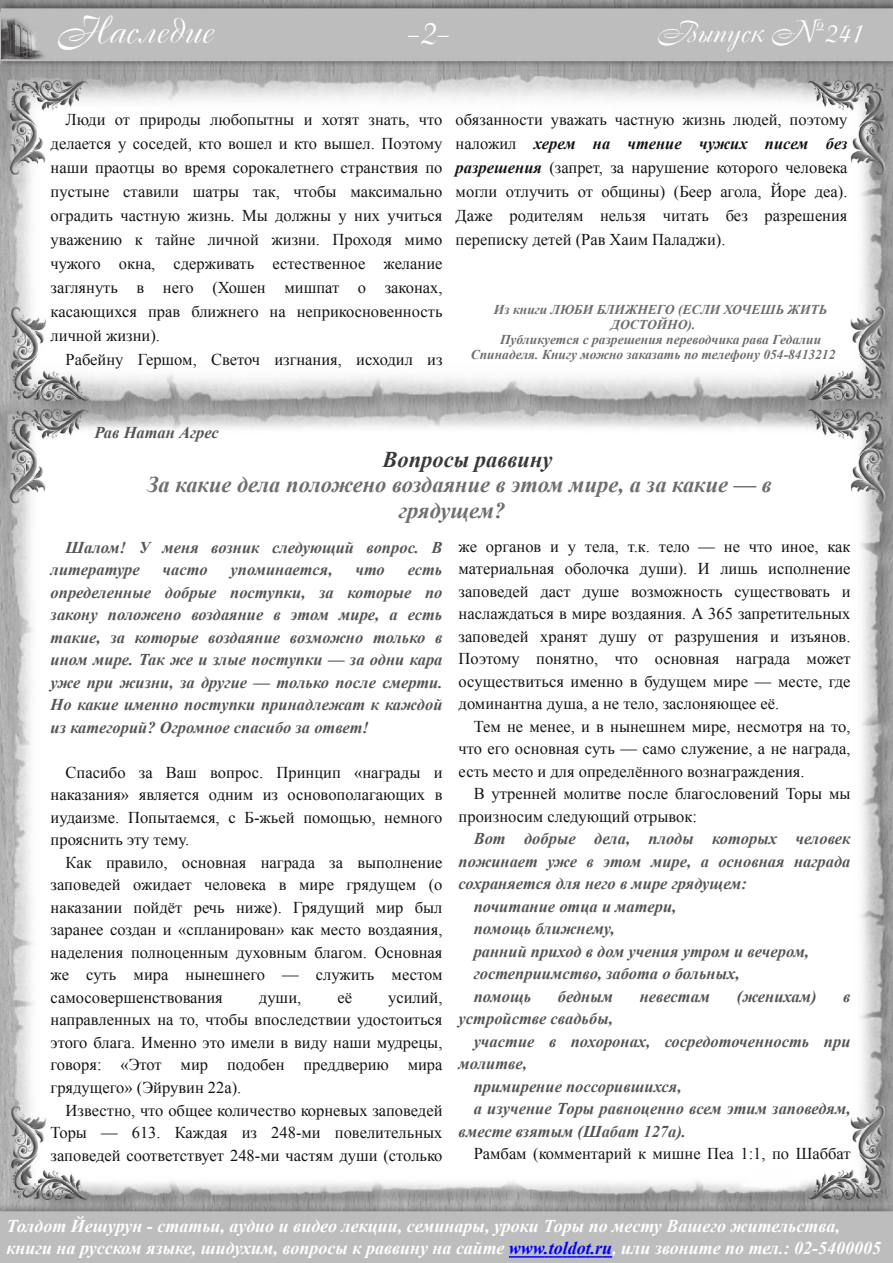
<style>
.page{position:relative;width:893px;height:1263px;background:#fff}
.page>*{position:absolute;margin:0;border:0;box-sizing:border-box;transform-origin:0 0}
.t1{font:37.5px "Cassandra";color:#fff}
.t2{font:30px "Cassandra";color:#fff}
.t3{font:italic 700 22.5px/25.5px "Times New Roman";color:#6d6e6f}
.t4{font:italic 700 22.5px "Times New Roman";color:#383838}
.t5{font:italic 700 18px/22.5px "Times New Roman";color:#fff}
.t6{font:16.5px/22.5px "Times New Roman";color:#161413;text-align:justify}
.t7{font:italic 700 16.5px/22.5px "Times New Roman";color:#545556}
.t8{font:italic 700 13.5px "Times New Roman";color:#6d6e6f}
.s1{font-weight:700;font-style:italic}
.s2{color:#00f}
</style>
<div class="page">
<img style="left:0;top:0;width:893px;height:1263px">
<svg style="left:509px;top:1256px;width:103px;height:1px"></svg>
<img style="left:1px;top:11px;width:55px;height:52px">
<h1 class="t1" style="left:57px;top:6px;width:158px">Наследие</h1>
<h1 class="t1" style="left:406px;top:7px;width:44px">-2-</h1>
<h2 class="t2" style="left:657px;top:12px;width:208px">Выпуск №241</h2>
<p class="t6" style="left:51px;top:107px;width:393px;line-height:24px;text-indent:15px">Люди от природы любопытны и хотят знать, что делается у соседей, кто вошел и кто вышел. Поэтому наши праотцы во время сорокалетнего странствия по пустыне ставили шатры так, чтобы максимально оградить частную жизнь. Мы должны у них учиться уважению к тайне личной жизни. Проходя мимо чужого окна, сдерживать естественное желание заглянуть в него (Хошен мишпат о законах, касающихся прав ближнего на неприкосновенность личной жизни).</p>
<p class="t6" style="left:66px;top:348px;width:378px">Рабейну Гершом, Светоч изгнания, исходил из</p>
<p class="t6" style="left:456px;top:107px;width:393px;line-height:24px">обязанности уважать частную жизнь людей, поэтому наложил <span class="s1">херем на чтение чужих писем без разрешения</span> (запрет, за нарушение которого человека могли отлучить от общины) (Беер агола, Йоре деа).<br>Даже родителям нельзя читать без разрешения переписку детей (Рав Хаим Паладжи).</p>
<p class="t8" style="left:494px;top:302px;width:335px">Из книги ЛЮБИ БЛИЖНЕГО (ЕСЛИ ХОЧЕШЬ ЖИТЬ</p>
<p class="t8" style="left:611px;top:317px;width:86px">ДОСТОЙНО).</p>
<p class="t8" style="left:500px;top:332px;width:323px">Публикуется с разрешения переводчика рава Гедалии</p>
<p class="t8" style="left:471px;top:347px;width:366px">Спинаделя. Книгу можно заказать по телефону 054-8413212</p>
<p class="t7" style="left:94px;top:421px;width:126px">Рав Натан Агрес</p>
<h3 class="t4" style="left:382px;top:447px;width:172px">Вопросы раввину</h3>
<h3 class="t3" style="left:399px;top:472px;width:375px;text-indent:-252px">За какие дела положено воздаяние в этом мире, а за какие — в грядущем?</h3>
<p class="t7" style="left:51px;top:536px;width:393px;text-indent:15px">Шалом! У меня возник следующий вопрос. В литературе</p>
<p class="t7" style="left:51px;top:559px;width:393px;text-align:justify;text-indent:357px">есть определенные добрые поступки, за которые по закону положено воздаяние в этом мире, а есть такие, за которые воздаяние возможно только в ином мире. Так же и злые поступки — за одни кара уже при жизни, за другие — только после смерти.<br>Но какие именно поступки принадлежат к каждой из категорий? Огромное спасибо за ответ!</p>
<p class="t6" style="left:51px;top:761px;width:393px;text-indent:15px">Спасибо за Ваш вопрос. Принцип «награды и наказания» является одним из основополагающих в иудаизме. Попытаемся, с Б-жьей помощью, немного прояснить эту тему.</p>
<p class="t6" style="left:51px;top:851px;width:393px;text-indent:15px">Как правило, основная награда за выполнение заповедей ожидает человека в мире грядущем (о наказании пойдёт речь ниже). Грядущий мир был заранее создан и «спланирован» как место воздаяния, наделения полноценным духовным благом. Основная же суть мира нынешнего — служить местом самосовершенствования</p>
<p class="t7" style="left:163px;top:559px;width:47px">часто</p>
<p class="t7" style="left:231px;top:559px;width:103px">упоминается,</p>
<p class="t7" style="left:355px;top:559px;width:31px">что</p>
<p class="t6" style="left:51px;top:986px;width:393px;text-indent:337px">усилий, направленных на то, чтобы впоследствии удостоиться этого блага. Именно это имели в виду наши мудрецы, говоря: «Этот мир подобен преддверию мира грядущего» (Эйрувин 22а).</p>
<p class="t6" style="left:51px;top:1099px;width:393px;text-indent:15px">Известно, что общее количество корневых заповедей Торы — 613. Каждая из 248-ми повелительных заповедей соответствует 248-ми частям души (столько</p>
<p class="t6" style="left:259px;top:986px;width:44px">души,</p>
<p class="t6" style="left:337px;top:986px;width:16px">её</p>
<p class="t6" style="left:459px;top:535px;width:393px">же органов и у тела, т.к. тело — не что иное, как материальная оболочка души). И лишь исполнение заповедей даст душе возможность существовать и наслаждаться в мире воздаяния. А 365 запретительных заповедей хранят душу от разрушения и изъянов.<br>Поэтому понятно, что основная награда может осуществиться именно в будущем мире — месте, где доминантна душа, а не тело, заслоняющее её.</p>
<p class="t6" style="left:459px;top:715px;width:393px;text-indent:15px">Тем не менее, и в нынешнем мире, несмотря на то, что его основная суть — само служение, а не награда, есть место и для определённого вознаграждения.</p>
<p class="t6" style="left:459px;top:782px;width:393px;text-indent:15px">В утренней молитве после благословений Торы мы произносим следующий отрывок:</p>
<p class="t7" style="left:474px;top:827px;width:378px">Вот добрые дела, плоды которых человек</p>
<p class="t7" style="left:459px;top:850px;width:393px">пожинает уже в этом мире, а основная награда</p>
<p class="t7" style="left:459px;top:872px;width:290px">сохраняется для него в мире грядущем:</p>
<p class="t7" style="left:474px;top:895px;width:204px">почитание отца и матери,</p>
<p class="t7" style="left:474px;top:917px;width:142px">помощь ближнему,</p>
<p class="t7" style="left:474px;top:940px;width:337px">ранний приход в дом учения утром и вечером,</p>
<p class="t7" style="left:474px;top:962px;width:267px">гостеприимство, забота о больных,</p>
<p class="t7" style="left:474px;top:985px;width:59px">помощь</p>
<p class="t7" style="left:558px;top:985px;width:57px">бедным</p>
<p class="t7" style="left:640px;top:985px;width:72px">невестам</p>
<p class="t7" style="left:737px;top:985px;width:81px">(женихам)</p>
<p class="t7" style="left:843px;top:985px;width:9px">в</p>
<p class="t7" style="left:459px;top:1007px;width:156px">устройстве свадьбы,</p>
<p class="t7" style="left:474px;top:1030px;width:378px">участие в похоронах, сосредоточенность при</p>
<p class="t7" style="left:459px;top:1052px;width:70px">молитве,</p>
<p class="t7" style="left:474px;top:1075px;width:209px">примирение поссорившихся,</p>
<p class="t7" style="left:474px;top:1097px;width:378px">а изучение Торы равноценно всем этим заповедям,</p>
<p class="t7" style="left:459px;top:1120px;width:229px">вместе взятым (Шабат 127а).</p>
<p class="t6" style="left:474px;top:1142px;width:378px">Рамбам (комментарий к мишне Пеа 1:1, по Шаббат</p>
<p class="t5" style="left:6px;top:1214px;width:876px">Толдот Йешурун - статьи, аудио и видео лекции, семинары, уроки Торы по месту Вашего жительства, книги на русском языке, шидухим, вопросы к раввину на сайте <span class="s2">www.toldot.ru</span>, или звоните по тел.: 02-5400005</p>
</div>
